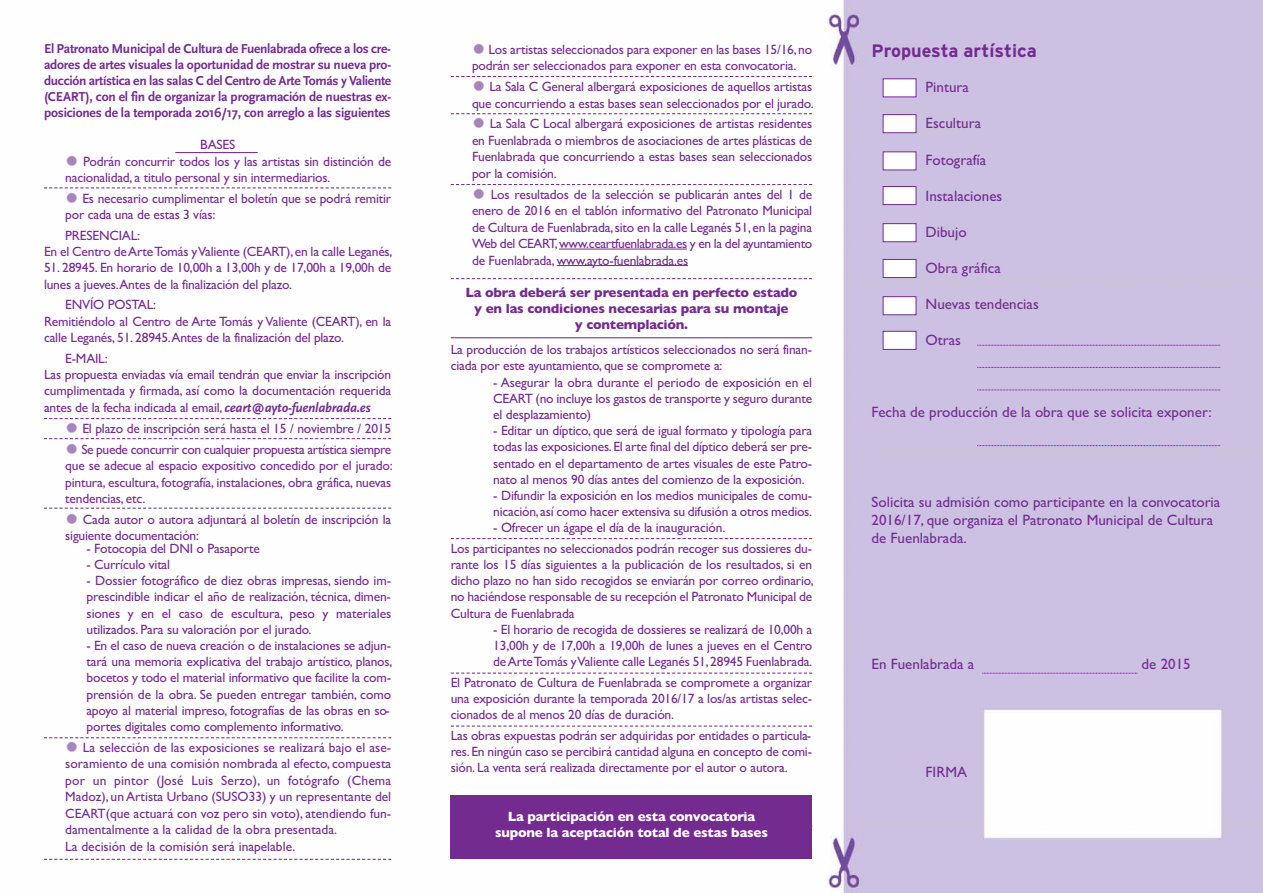
<style>
.page{position:relative;width:1263px;height:893px;background:#fff}
.page>*{position:absolute;margin:0;border:0;box-sizing:border-box;transform-origin:0 0}
.t1{font:700 18px "Interstate";color:#742b90}
.t2{font:15px/18px "Gill Sans";color:#742b90}
.t3{font:13.5px/16.2px "Gill Sans";letter-spacing:-.015em;color:#742b90}
.t4{font:700 13.5px/16.2px "Scala Sans";letter-spacing:-.015em;color:#742b90;text-align:justify}
.t5{font:700 13.5px/16.2px "Gill Sans";letter-spacing:-.015em;color:#742b90;text-align:center}
.t6{font:700 13.5px/16.2px "Gill Sans";letter-spacing:-.015em;color:#fff;text-align:center}
.s1{font-family:"Starburst Font Two";color:#a884bc}
.s2{font-family:"Scala Sans";font-weight:700;font-style:italic}
</style>
<div class="page">
<img style="left:44px;top:0;width:1219px;height:893px">
<div style="left:451px;top:795px;width:361px;height:63px;background:#742b90"></div>
<div style="left:883px;top:79px;width:33px;height:18px;background:#fff"></div>
<div style="left:883px;top:115px;width:33px;height:18px;background:#fff"></div>
<div style="left:883px;top:114px;width:33px;height:19px;border:1px solid #742b90"></div>
<div style="left:883px;top:152px;width:33px;height:18px;background:#fff"></div>
<div style="left:883px;top:187px;width:33px;height:17px;background:#fff"></div>
<div style="left:883px;top:186px;width:33px;height:19px;border:1px solid #742b90"></div>
<div style="left:883px;top:224px;width:33px;height:18px;background:#fff"></div>
<div style="left:883px;top:223px;width:33px;height:19px;border:1px solid #742b90"></div>
<div style="left:883px;top:260px;width:33px;height:17px;background:#fff"></div>
<div style="left:883px;top:259px;width:33px;height:19px;border:1px solid #742b90"></div>
<div style="left:883px;top:297px;width:33px;height:18px;background:#fff"></div>
<div style="left:883px;top:297px;width:33px;height:18px;border:1px solid #742b90"></div>
<div style="left:883px;top:331px;width:33px;height:18px;background:#fff"></div>
<div style="left:883px;top:331px;width:33px;height:19px;border:1px solid #742b90"></div>
<svg style="left:977px;top:345px;width:243px;height:1px"></svg>
<svg style="left:977px;top:367px;width:243px;height:1px"></svg>
<svg style="left:977px;top:390px;width:243px;height:1px"></svg>
<svg style="left:977px;top:445px;width:243px;height:1px"></svg>
<svg style="left:982px;top:673px;width:155px;height:1px"></svg>
<svg style="left:44px;top:187px;width:347px;height:1px"></svg>
<svg style="left:44px;top:418px;width:347px;height:1px"></svg>
<svg style="left:44px;top:438px;width:347px;height:1px"></svg>
<svg style="left:44px;top:508px;width:347px;height:1px"></svg>
<svg style="left:44px;top:737px;width:347px;height:1px"></svg>
<svg style="left:44px;top:859px;width:347px;height:1px"></svg>
<svg style="left:451px;top:76px;width:361px;height:1px"></svg>
<svg style="left:451px;top:113px;width:361px;height:1px"></svg>
<svg style="left:451px;top:184px;width:361px;height:1px"></svg>
<svg style="left:451px;top:538px;width:361px;height:1px"></svg>
<svg style="left:451px;top:673px;width:361px;height:1px"></svg>
<svg style="left:451px;top:725px;width:361px;height:2px"></svg>
<svg style="left:451px;top:278px;width:361px;height:1px"></svg>
<hr style="left:451px;top:337px;width:361px;height:1px;background:#742b90">
<hr style="left:175px;top:152px;width:83px;height:1px;background:#742b90">
<hr style="left:559px;top:249px;width:128px;height:1px;background:#742b90">
<hr style="left:557px;top:265px;width:131px;height:1px;background:#742b90">
<p class="t4" style="left:44px;top:41px;width:349px">El Patronato Municipal de Cultura de Fuenlabrada ofrece a los cre&shy;adores de artes visuales la oportunidad de mostrar su nueva pro&shy;ducción artística en las salas C del Centro de Arte Tomás y Valiente (CEART), con el fin de organizar la programación de nuestras ex&shy;posiciones de la temporada 2016/17, con arreglo a las siguientes</p>
<p class="t3" style="left:65px;top:138px;width:327px;text-indent:135px">BASES<br><span class="s1">.</span> Podrán concurrir todos los y las artistas sin distinción de nacionalidad, a titulo personal y sin intermediarios.</p>
<p class="t3" style="left:65px;top:191px;width:327px"><span class="s1">.</span> Es necesario cumplimentar el boletín que se podrá remitir por cada una de estas 3 vías:</p>
<p class="t3" style="left:44px;top:229px;width:350px;text-indent:21px">PRESENCIAL:<br>En el Centro de Arte Tomás y Valiente (CEART), en la calle Leganés,</p>
<p class="t3" style="left:44px;top:261px;width:349px">51. 28945. En horario de 10,00h a 13,00h y de 17,00h a 19,00h de lunes a jueves.Antes de la finalización del plazo.</p>
<p class="t3" style="left:44px;top:298px;width:349px;text-indent:21px">ENVÍO POSTAL:<br>Remitiéndolo al Centro de Arte Tomás y Valiente (CEART), en la calle Leganés, 51. 28945.Antes de la finalización del plazo.</p>
<p class="t3" style="left:44px;top:351px;width:349px;text-indent:21px">E-MAIL:<br>Las propuesta enviadas vía email tendrán que enviar la inscripción cumplimentada y firmada, así como la documentación requerida antes de la fecha indicada al email, <span class="s2">ceart@ayto-fuenlabrada.es</span></p>
<p class="t3" style="left:65px;top:419px;width:327px;line-height:20.7px"><span class="s1">.</span> El plazo de inscripción será hasta el 15 / noviembre / 2015 <span class="s1">.</span> Se puede concurrir con cualquier propuesta artística siempre</p>
<p class="t3" style="left:65px;top:459px;width:329px;text-align:justify">que se adecue al espacio expositivo concedido por el jurado: pintura, escultura, fotografía, instalaciones, obra gráfica, nuevas tendencias, etc.</p>
<p class="t3" style="left:65px;top:512px;width:327px"><span class="s1">.</span> Cada autor o autora adjuntará al boletín de inscripción la siguiente documentación:</p>
<p class="t3" style="left:87px;top:541px;width:175px">- Fotocopia del DNI o Pasaporte</p>
<p class="t3" style="left:87px;top:558px;width:85px">- Currículo vital</p>
<p class="t3" style="left:87px;top:574px;width:306px;text-align:justify">- Dossier fotográfico de diez obras impresas, siendo im&shy;prescindible indicar el año de realización, técnica, dimen&shy;siones y en el caso de escultura, peso y materiales utilizados. Para su valoración por el jurado.</p>
<p class="t3" style="left:87px;top:639px;width:307px">- En el caso de nueva creación o de instalaciones se adjun&shy;tará una memoria explicativa del trabajo artístico, planos, bocetos y todo el material informativo que facilite la com&shy;prensión de la obra. Se pueden entregar también, como apoyo al material impreso, fotografías de las obras en so&shy;portes digitales como complemento informativo.</p>
<p class="t3" style="left:65px;top:740px;width:327px"><span class="s1">.</span> La selección de las exposiciones se realizará bajo el ase&shy;soramiento de una comisión nombrada al efecto, compuesta por un pintor (José Luis Serzo), un fotógrafo (Chema Madoz), un Artista Urbano (SUSO33) y un representante del CEART(que actuará con voz pero sin voto), atendiendo fun&shy;damentalmente a la calidad de la obra presentada.<br>La decisión de la comisión será inapelable.</p>
<p class="t3" style="left:472px;top:42px;width:342px"><span class="s1">.</span> Los artistas seleccionados para exponer en las bases 15/16, no podrán ser seleccionados para exponer en esta convocatoria.</p>
<p class="t3" style="left:472px;top:80px;width:343px"><span class="s1">.</span> La Sala C General albergará exposiciones de aquellos artistas que concurriendo a estas bases sean seleccionados por el jurado.</p>
<p class="t3" style="left:472px;top:117px;width:342px;text-align:justify"><span class="s1">.</span> La Sala C Local albergará exposiciones de artistas residentes en Fuenlabrada o miembros de asociaciones de artes plásticas de Fuenlabrada que concurriendo a estas bases sean seleccionados por la comisión.</p>
<p class="t3" style="left:472px;top:187px;width:342px;text-align:justify"><span class="s1">.</span> Los resultados de la selección se publicarán antes del 1 de enero de 2016 en el tablón informativo del Patronato Municipal de Cultura de Fuenlabrada, sito en la calle Leganés 51, en la pagina Web del CEART, www.ceartfuenlabrada.es y en la del ayuntamiento de Fuenlabrada, www.ayto-fuenlabrada.es</p>
<p class="t5" style="left:465px;top:286px;width:334px">La obra deberá ser presentada en perfecto estado y en las condiciones necesarias para su montaje<br>y contemplación.</p>
<p class="t3" style="left:451px;top:343px;width:363px">La producción de los trabajos artísticos seleccionados no será finan&shy;ciada por este ayuntamiento, que se compromete a:</p>
<p class="t3" style="left:493px;top:375px;width:320px;text-align:justify">- Asegurar la obra durante el periodo de exposición en el CEART (no incluye los gastos de transporte y seguro durante el desplazamiento)</p>
<p class="t3" style="left:493px;top:424px;width:320px;text-align:justify">- Editar un díptico, que será de igual formato y tipología para todas las exposiciones. El arte final del díptico deberá ser pre&shy;sentado en el departamento de artes visuales de este Patro&shy;nato al menos 90 días antes del comienzo de la exposición.</p>
<p class="t3" style="left:493px;top:489px;width:320px">- Difundir la exposición en los medios municipales de comu&shy;nicación, así como hacer extensiva su difusión a otros medios.</p>
<p class="t3" style="left:451px;top:519px;width:363px;line-height:20.4px;text-indent:43px">- Ofrecer un ágape el día de la inauguración.<br>Los participantes no seleccionados podrán recoger sus dossieres du-</p>
<p class="t3" style="left:451px;top:558px;width:364px;text-align:justify">rante los 15 días siguientes a la publicación de los resultados, si en dicho plazo no han sido recogidos se enviarán por correo ordinario, no haciéndose responsable de su recepción el Patronato Municipal de Cultura de Fuenlabrada</p>
<p class="t3" style="left:493px;top:623px;width:320px;text-align:justify">- El horario de recogida de dossieres se realizará de 10,00h a 13,00h y de 17,00h a 19,00h de lunes a jueves en el Centro de Arte Tomás y Valiente calle Leganés 51, 28945 Fuenlabrada.</p>
<p class="t3" style="left:451px;top:675px;width:363px;text-align:justify">El Patronato de Cultura de Fuenlabrada se compromete a organizar una exposición durante la temporada 2016/17 a los/as artistas selec&shy;cionados de al menos 20 días de duración.</p>
<p class="t3" style="left:451px;top:728px;width:363px;text-align:justify">Las obras expuestas podrán ser adquiridas por entidades o particula&shy;res. En ningún caso se percibirá cantidad alguna en concepto de comi&shy;sión. La venta será realizada directamente por el autor o autora.</p>
<p class="t6" style="left:495px;top:810px;width:274px">La participación en esta convocatoria supone la aceptación total de estas bases</p>
<h1 class="t1" style="left:872px;top:44px;width:167px">Propuesta artística</h1>
<p class="t2" style="left:926px;top:80px;width:45px">Pintura</p>
<p class="t2" style="left:926px;top:116px;width:57px">Escultura</p>
<p class="t2" style="left:926px;top:152px;width:62px">Fotografía</p>
<p class="t2" style="left:926px;top:188px;width:78px">Instalaciones</p>
<p class="t2" style="left:926px;top:224px;width:43px">Dibujo</p>
<p class="t2" style="left:926px;top:260px;width:77px">Obra gráfica</p>
<p class="t2" style="left:926px;top:296px;width:115px">Nuevas tendencias</p>
<p class="t2" style="left:926px;top:332px;width:37px">Otras</p>
<p class="t2" style="left:872px;top:404px;width:342px">Fecha de producción de la obra que se solicita exponer:</p>
<p class="t2" style="left:872px;top:494px;width:350px">Solicita su admisión como participante en la convocatoria<br>2016/17, que organiza el Patronato Municipal de Cultura de Fuenlabrada.</p>
<p class="t2" style="left:872px;top:656px;width:104px">En Fuenlabrada a</p>
<p class="t2" style="left:1142px;top:656px;width:51px">de 2015</p>
<p class="t2" style="left:926px;top:764px;width:43px">FIRMA</p>
</div>
